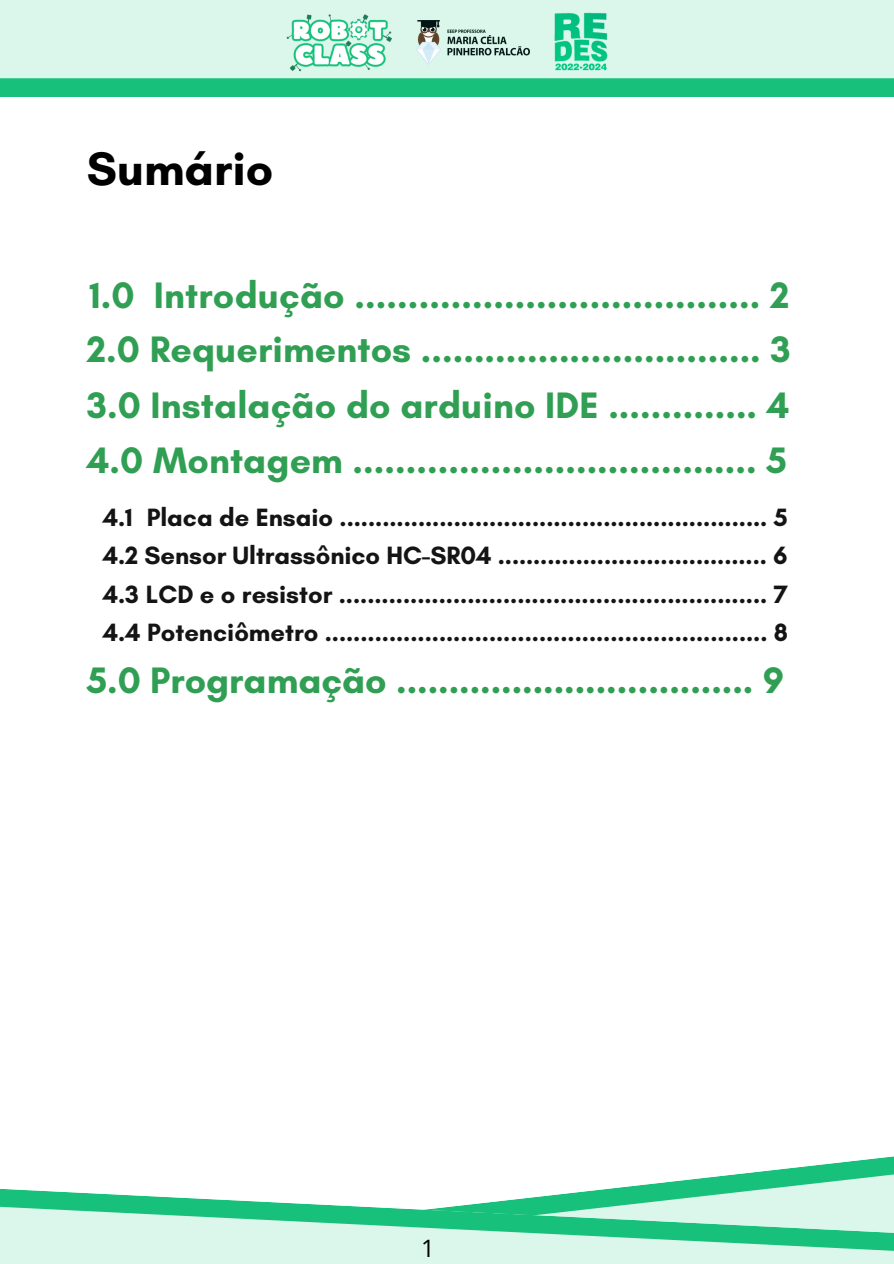
<style>
.page{position:relative;width:894px;height:1264px;background:#fff}
.page>*{position:absolute;margin:0;border:0;box-sizing:border-box;transform-origin:0 0}
.t1{font:700 48px "Glacial Indifference";color:#000}
.t2{font:700 37.5px "Glacial Indifference";letter-spacing:.005em;color:#309f53}
.t3{font:700 25.5px "Glacial Indifference";color:#141414}
.t4{font:24px "Open Sans";color:#000}
</style>
<div class="page">
<svg style="left:0;top:0;width:893px;height:96px"></svg>
<svg style="left:625px;top:1156px;width:268px;height:31px"></svg>
<svg style="left:0;top:1187px;width:893px;height:76px"></svg>
<img style="left:416px;top:20px;width:113px;height:44px">
<img style="left:286px;top:12px;width:107px;height:60px">
<img style="left:553px;top:11px;width:55px;height:62px">
<h2 class="t1" style="left:87px;top:140px;width:188px">Sumário</h2>
<p class="t2" style="left:89px;top:272px;width:701px">1.0 Introdução ...................................... 2</p>
<p class="t2" style="left:87px;top:326px;width:705px">2.0 Requerimentos ................................ 3</p>
<p class="t2" style="left:87px;top:382px;width:704px">3.0 Instalação do arduino IDE .............. 4</p>
<p class="t2" style="left:87px;top:437px;width:701px">4.0 Montagem ...................................... 5</p>
<h1 class="t3" style="left:103px;top:502px;width:686px">4.1 Placa de Ensaio ............................................................ 5</h1>
<h2 class="t3" style="left:103px;top:540px;width:686px">4.2 Sensor Ultrassônico HC-SR04 ...................................... 6</h2>
<h2 class="t3" style="left:103px;top:578px;width:686px">4.3 LCD e o resistor ............................................................ 7</h2>
<h2 class="t3" style="left:103px;top:616px;width:686px">4.4 Potenciômetro .............................................................. 8</h2>
<p class="t2" style="left:87px;top:657px;width:698px">5.0 Programação .................................. 9</p>
<p class="t4" style="left:421px;top:1231px;width:15px">1</p>
</div>
